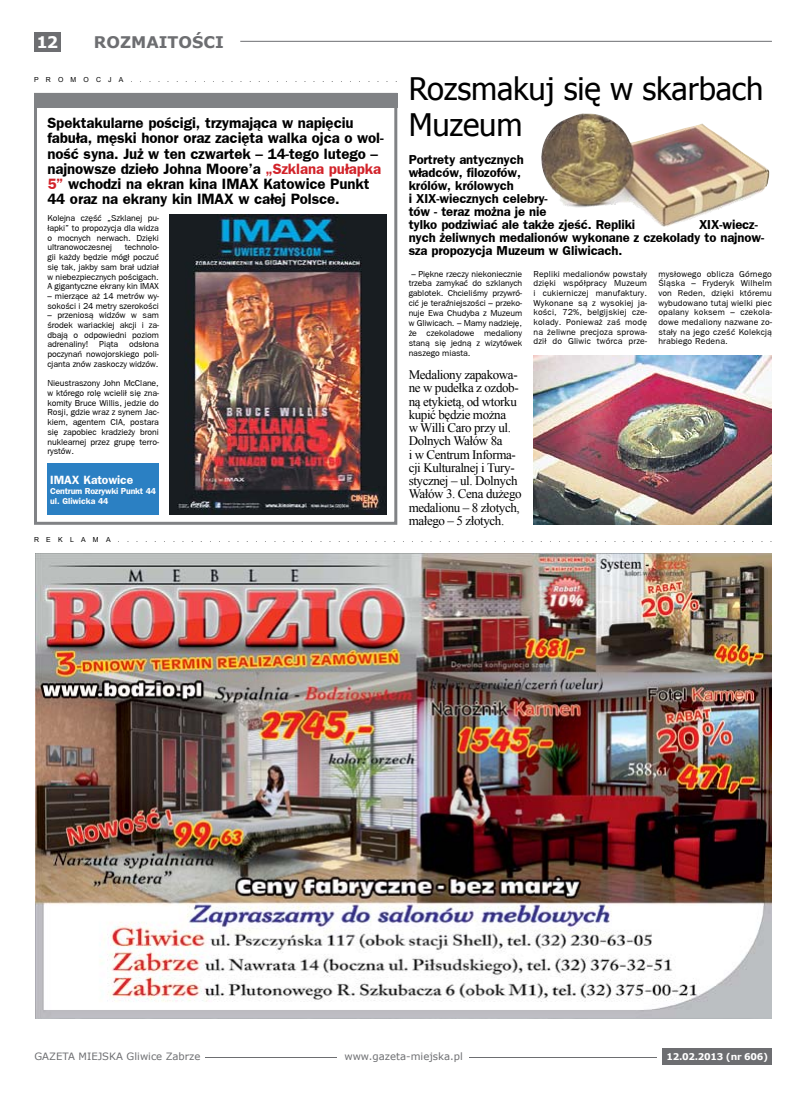
<style>
.page{position:relative;width:806px;height:1095px;background:#fff}
.page>*{position:absolute;margin:0;border:0;box-sizing:border-box;transform-origin:0 0}
.t1{font:31px/35.8px "Tahoma";letter-spacing:-.005em;color:#000}
.t2{font:700 16px "Verdana";color:#6d6e71}
.t3{font:700 16px "Verdana";color:#fff}
.t4{font:700 15px/15px "Frankfurt Gothic";letter-spacing:-.005em;color:#000}
.t5{font:700 13px/13px "Frankfurt Gothic";letter-spacing:-.005em;color:#000}
.t6{font:13px/13.2px "Times New Roman";letter-spacing:-.03em;color:#000}
.t7{font:700 12px "Frankfurt Gothic";letter-spacing:-.005em;color:#fff}
.t8{font:10.1px "Verdana";color:#6d6e71}
.t9{font:700 9.3px "Verdana";letter-spacing:-.03em;color:#fff}
.t10{font:8.7px/9.7px "Frankfurt Gothic";letter-spacing:-.005em;color:#000;text-align:justify}
.t11{font:700 8.7px/9.7px "Frankfurt Gothic";letter-spacing:-.02em;color:#fff}
.t12{font:6.9px "Arial";letter-spacing:1.045em;color:#000}
.s1{color:#d2232a}
</style>
<div class="page">
<div style="left:34px;top:93px;width:363px;height:431px;border:3px solid #808285"></div>
<hr style="left:240px;top:41px;width:531px;height:1px;background:#6d6e71">
<hr style="left:205px;top:1056px;width:131px;height:1px;background:#6d6e71">
<hr style="left:469px;top:1056px;width:187px;height:1px;background:#6d6e71">
<div style="left:662px;top:1047px;width:109px;height:17px;background:#6d6e71"></div>
<div style="left:34px;top:32px;width:27px;height:19px;background:#6d6e71"></div>
<img style="left:35px;top:553px;width:736px;height:464px">
<img style="left:541px;top:113px;width:228px;height:114px">
<img style="left:533px;top:355px;width:238px;height:169px">
<img style="left:169px;top:214px;width:217px;height:301px">
<div style="left:34px;top:93px;width:363px;height:14px;background:#808285"></div>
<div style="left:47px;top:463px;width:112px;height:52px;background:#2b80c3"></div>
<h2 class="t3" style="left:37px;top:32px;width:23px">12</h2>
<h2 class="t2" style="left:94px;top:32px;width:131px">ROZMAitości</h2>
<p class="t12" style="left:34px;top:75px;width:364px">PROMOCJA..............................</p>
<p class="t4" style="left:47px;top:116px;width:337px">Spektakularne pościgi, trzymająca w napięciu fabuła, męski honor oraz zacięta walka ojca o wol&shy;ność syna. Już w ten czwartek – 14-tego lutego – najnowsze dzieło Johna Moore’a <span class="s1">„Szklana pułapka 5”</span> wchodzi na ekran kina IMAX Katowice Punkt 44 oraz na ekrany kin IMAX w całej Polsce.</p>
<p class="t10" style="left:47px;top:213px;width:113px">Kolejna część „Szklanej pu&shy;łapki” to propozycja dla widza o mocnych nerwach. Dzięki ultranowoczesnej</p>
<p class="t10" style="left:47px;top:242px;width:113px;text-indent:77px">technolo&shy;gii każdy będzie mógł poczuć się tak, jakby sam brał udział w niebezpiecznych pościgach.<br>A gigantyczne ekrany kin IMAX</p>
<p class="t10" style="left:47px;top:291px;width:113px">– mierzące aż 14 metrów wy&shy;sokości i 24 metry szerokości</p>
<p class="t10" style="left:47px;top:310px;width:113px">– przeniosą widzów w sam środek wariackiej akcji i za&shy;dbają o odpowiedni poziom adrenaliny! Piąta odsłona poczynań nowojorskiego poli&shy;cjanta znów zaskoczy widzów.</p>
<p class="t10" style="left:47px;top:378px;width:113px">Nieustraszony John McClane, w którego rolę wcielił się zna&shy;komity Bruce Willis, jedzie do Rosji, gdzie wraz z synem Jac&shy;kiem, agentem CIA, postara się zapobiec kradzieży broni nuklearnej przez grupę terro&shy;rystów.</p>
<h3 class="t7" style="left:50px;top:473px;width:84px">IMAX Katowice</h3>
<p class="t11" style="left:50px;top:486px;width:107px">Centrum Rozrywki Punkt 44 ul. Gliwicka 44</p>
<h1 class="t1" style="left:408px;top:69px;width:356px">Rozsmakuj się w skarbach<br>Muzeum</h1>
<h3 class="t5" style="left:408px;top:153px;width:228px">Portrety antycznych<br>władców, filozofów,<br>królów, królowych<br>i XIX-wiecznych celebry-<br>tów - teraz można je nie<br>tylko podziwiać ale także zjeść. Repliki</h3>
<h3 class="t5" style="left:408px;top:218px;width:357px;text-indent:290px">XIX-wiecz&shy;nych żeliwnych medalionów wykonane z czekolady to najnow&shy;sza propozycja Muzeum w Gliwicach.</h3>
<p class="t10" style="left:533px;top:268px;width:115px">Repliki medalionów powstały dzięki współpracy Muzeum i cukierniczej manufaktury.<br>Wykonane są z wysokiej ja&shy;kości, 72%, belgijskiej cze&shy;kolady. Ponieważ zaś modę na żeliwne precjoza sprowa&shy;dził do Gliwic twórca prze-</p>
<p class="t10" style="left:658px;top:268px;width:115px">mysłowego oblicza Górnego Śląska – Fryderyk Wilhelm von Reden, dzięki któremu wybudowano tutaj wielki piec opalany koksem – czekola&shy;dowe medaliony nazwane zo&shy;stały na jego cześć Kolekcją hrabiego Redena.</p>
<p class="t10" style="left:408px;top:268px;width:115px;text-indent:3px">– Piękne rzeczy niekoniecznie trzeba zamykać do szklanych gablotek. Chcieliśmy przywró&shy;cić je teraźniejszości – przeko&shy;nuje Ewa Chudyba z Muzeum w Gliwicach. – Mamy nadzieję, że czekoladowe medaliony staną się jedną z wizytówek naszego miasta.</p>
<p class="t6" style="left:408px;top:368px;width:114px">Medaliony zapakowa&shy;ne w pudełka z ozdob&shy;ną etykietą, od wtorku kupić będzie można<br>w Willi Caro przy ul.<br>Dolnych Wałów 8a<br>i w Centrum Informa&shy;cji Kulturalnej i Tury&shy;stycznej – ul. Dolnych<br>Wałów 3. Cena dużego medalionu – 8 złotych, małego – 5 złotych.</p>
<p class="t12" style="left:34px;top:535px;width:739px">REKLAMA........................................................................</p>
<p class="t8" style="left:34px;top:1049px;width:167px">GAZETA MIEJSKA Gliwice Zabrze</p>
<p class="t8" style="left:344px;top:1049px;width:120px">www.gazeta-miejska.pl</p>
<p class="t9" style="left:666px;top:1050px;width:103px">12.02.2013 (nr 606)</p>
</div>
